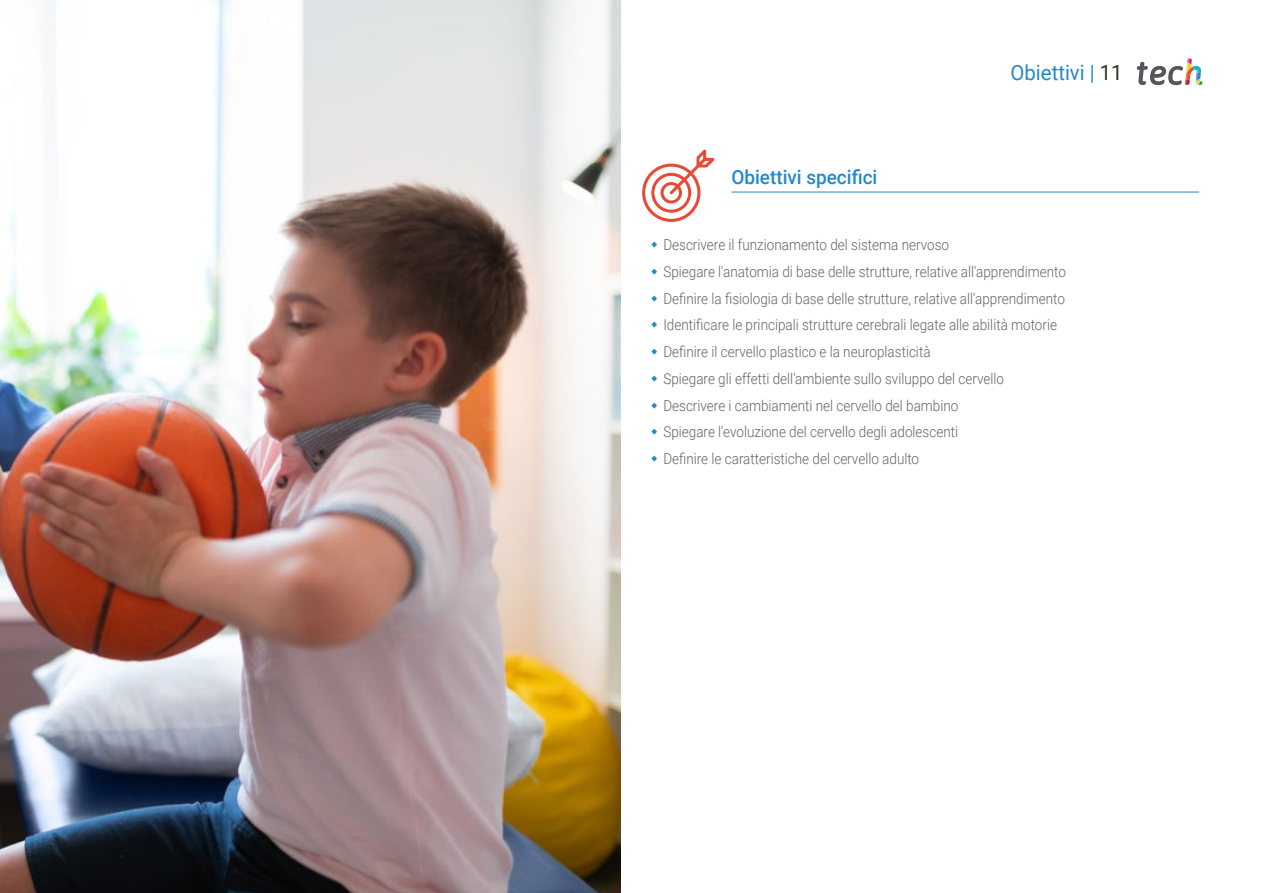
<style>
.page{position:relative;width:1263px;height:893px;background:#fff}
.page>*{position:absolute;margin:0;border:0;box-sizing:border-box;transform-origin:0 0}
.t1{font:21px "Roboto";color:#2488c9}
.t2{font:500 19.5px "Roboto";color:#2488c9}
.t3{font:300 15px/26.7px "Roboto";color:#61646a;scale:.9 1}
.s1{color:#312e20}
</style>
<div class="page">
<svg style="left:1137px;top:58px;width:65px;height:28px"></svg>
<img style="left:0;top:0;width:621px;height:893px">
<hr style="left:731px;top:192px;width:468px;height:1px;background:#2488c9">
<svg style="left:642px;top:150px;width:72px;height:72px"></svg>
<h2 class="t2" style="left:731px;top:163px;width:147px">Obiettivi specifici</h2>
<h1 class="t1" style="left:1010px;top:57px;width:114px">Obiettivi | <span class="s1">11</span></h1>
<p class="t3" style="left:663px;top:231px;width:449px">Descrivere il funzionamento del sistema nervoso<br>Spiegare l'anatomia di base delle strutture, relative all'apprendimento Definire la fisiologia di base delle strutture, relative all'apprendimento Identificare le principali strutture cerebrali legate alle abilità motorie Definire il cervello plastico e la neuroplasticità<br>Spiegare gli effetti dell'ambiente sullo sviluppo del cervello Descrivere i cambiamenti nel cervello del bambino<br>Spiegare l'evoluzione del cervello degli adolescenti<br>Definire le caratteristiche del cervello adulto</p>
</div>
